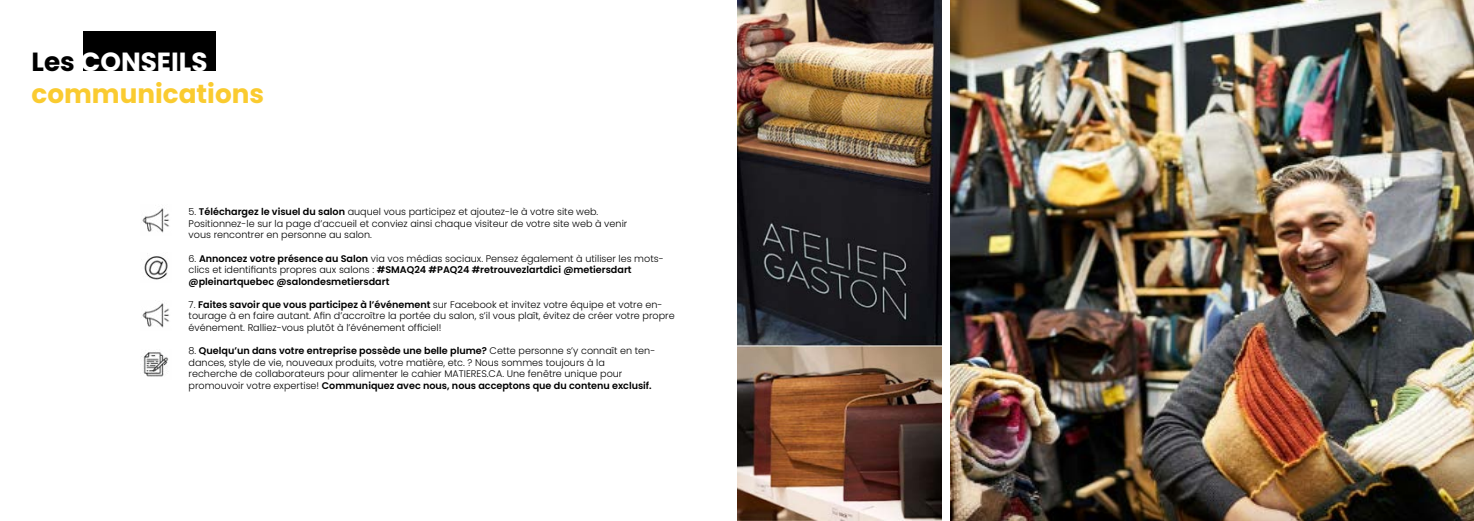
<style>
.page{position:relative;width:1474px;height:521px;background:#fff}
.page>*{position:absolute;margin:0;border:0;box-sizing:border-box;transform-origin:0 0}
.t1{font:700 26.25px/31.5px "Poppins";color:#facb30}
.t2{font:300 9.62px/11.5px "Poppins";color:#000}
.t3{font:600 9.62px/11.5px "Poppins";color:#000}
.s1{color:#000}
.s2{color:#fff}
.s3{font-weight:600}
.s4{font-weight:300}
</style>
<div class="page">
<img style="left:950px;top:0;width:523px;height:521px">
<img style="left:737px;top:0;width:204px;height:521px">
<img style="left:142px;top:208px;width:27px;height:25px">
<img style="left:144px;top:253px;width:24px;height:27px">
<img style="left:142px;top:303px;width:27px;height:25px">
<img style="left:141px;top:352px;width:28px;height:25px">
<div style="left:83px;top:32px;width:132px;height:39px;background:#000"></div>
<h1 class="t1" style="left:32px;top:47px;width:234px"><span class="s1">Les</span> <span class="s2">CONSEILS </span>communications</h1>
<p class="t2" style="left:189px;top:206px;width:440px">5. <span class="s3">Téléchargez le visuel du salon</span> auquel vous participez et ajoutez-le à votre site web.<br>Positionnez-le sur la page d’accueil et conviez ainsi chaque visiteur de votre site web à venir vous rencontrer en personne au salon.</p>
<p class="t3" style="left:189px;top:252px;width:476px"><span class="s4">6.</span> Annoncez votre présence au Salon <span class="s4">via vos médias sociaux. Pensez également à utiliser les mots&shy;clics et identifiants propres aux salons :</span> #SMAQ24 #PAQ24 #retrouvezlartdici @metiersdart @pleinartquebec @salondesmetiersdart</p>
<p class="t2" style="left:189px;top:299px;width:487px">7. <span class="s3">Faites savoir que vous participez à l’événement</span> sur Facebook et invitez votre équipe et votre en&shy;tourage à en faire autant. Afin d’accroître la portée du salon, s’il vous plaît, évitez de créer votre propre événement. Ralliez-vous plutôt à l’événement officiel!</p>
<p class="t2" style="left:189px;top:345px;width:468px">8. <span class="s3">Quelqu’un dans votre entreprise possède une belle plume?</span> Cette personne s’y connaît en ten&shy;dances, style de vie, nouveaux produits, votre matière, etc. ? Nous sommes toujours à la recherche de collaborateurs pour alimenter le cahier MATIERES.CA. Une fenêtre unique pour promouvoir votre expertise! <span class="s3">Communiquez avec nous, nous acceptons que du contenu exclusif.</span></p>
</div>
